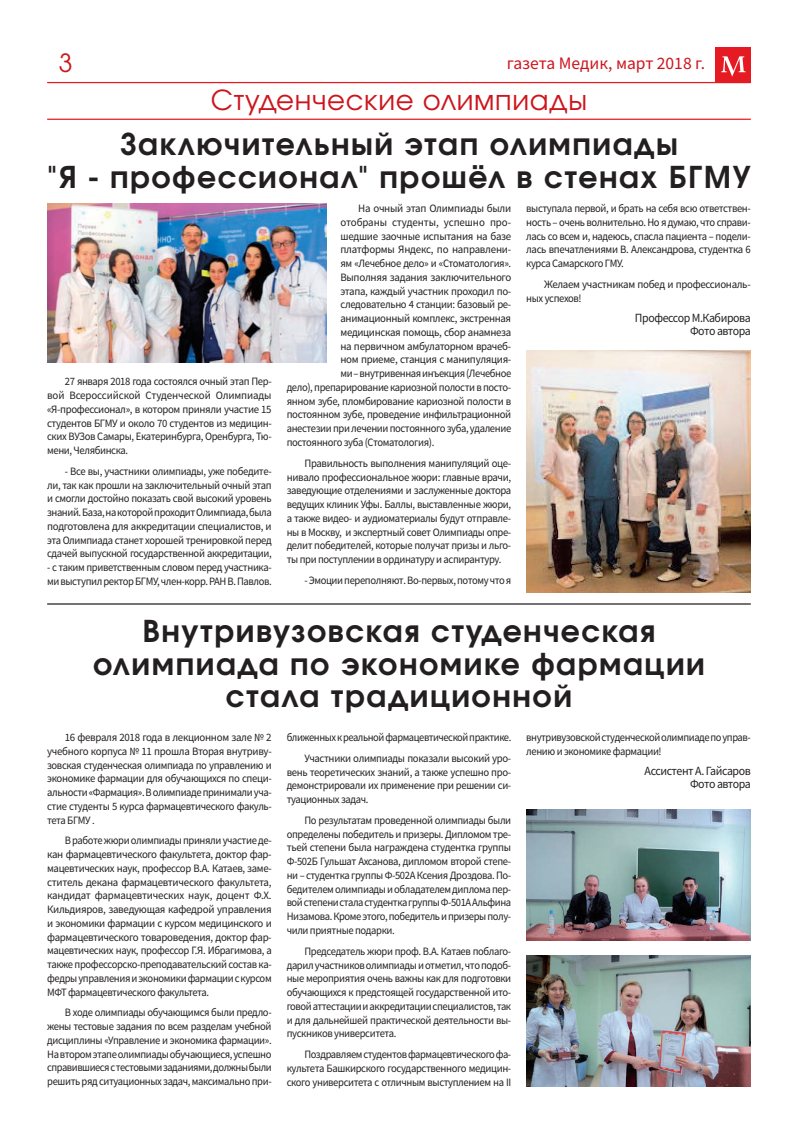
<style>
.page{position:relative;width:798px;height:1134px;background:#fff}
.page>*{position:absolute;margin:0;border:0;box-sizing:border-box;transform-origin:0 0}
.t1{font:700 30px/32.5px "Evolventa";letter-spacing:.05em;color:#231f20;text-align:center}
.t2{font:27.5px "Evolventa";letter-spacing:.025em;color:#cd151d}
.t3{font:25px "Evolventa";color:#cd151d}
.t4{font:17.5px "Source Sans Pro";color:#cd151d}
.t5{font:12.5px/13.1px "Source Sans Pro";letter-spacing:-.035em;color:#231f20;text-align:right;scale:.95 1}
.t6{font:11.25px/13.8px "Source Sans Pro";letter-spacing:-.035em;color:#231f20;text-align:justify;scale:.94 1}
.t7{font:11.25px/13.8px "Source Sans Pro";letter-spacing:-.035em;color:#231f20;text-align:justify;scale:.95 1}
.t8{font:11.25px/13.8px "Source Sans Pro";letter-spacing:-.035em;color:#231f20}
.t9{font:11.25px/20.9px "Source Sans Pro";letter-spacing:-.035em;color:#231f20;text-align:right;scale:.93 1}
.t10{font:11.25px "Source Sans Pro";letter-spacing:-.035em;color:#231f20;scale:.96 1}
.t11{font:11.25px "Source Sans Pro";letter-spacing:-.01em;color:#231f20}
</style>
<div class="page">
<div style="left:715px;top:47px;width:35px;height:36px;background:#e51a23"></div>
<svg style="left:721px;top:56px;width:24px;height:21px"></svg>
<hr style="left:47px;top:82px;width:703px;height:1px;background:#e51a23">
<hr style="left:47px;top:119px;width:703px;height:1px;background:#e51a23">
<hr style="left:47px;top:603px;width:703px;height:2px;background:#231f20">
<img style="left:47px;top:204px;width:279px;height:159px">
<img style="left:526px;top:809px;width:224px;height:132px">
<img style="left:526px;top:955px;width:224px;height:132px">
<img style="left:526px;top:351px;width:224px;height:242px">
<h3 class="t3" style="left:59px;top:48px;width:15px">3</h3>
<h3 class="t4" style="left:506px;top:52px;width:200px">газета Медик, март 2018 г.</h3>
<h2 class="t2" style="left:211px;top:83px;width:377px">Студенческие олимпиады</h2>
<h1 class="t1" style="left:47px;top:128px;width:704px">Заключительный этап олимпиады<br>"Я - профессионал" прошёл в стенах БГМУ</h1>
<p class="t6" style="left:47px;top:375px;width:240px;text-indent:18px">27 января 2018 года состоялся очный этап Пер&shy;вой Всероссийской Студенческой Олимпиады «Я-профессионал», в котором приняли участие 15 студентов БГМУ и около 70 студентов из медицин&shy;ских ВУЗов Самары, Екатеринбурга, Оренбурга, Тю&shy;мени, Челябинска.</p>
<p class="t7" style="left:47px;top:464px;width:238px;text-indent:18px">- Все вы, участники олимпиады, уже победите&shy;ли, так как прошли на заключительный очный этап и смогли достойно показать свой высокий уровень знаний. База, на которой проходит Олимпиада, была подготовлена для аккредитации специалистов, и эта Олимпиада станет хорошей тренировкой перед сдачей выпускной государственной аккредитации,</p>
<p class="t6" style="left:47px;top:560px;width:240px">- с таким приветственным словом перед участника&shy;ми выступил ректор БГМУ, член-корр. РАН В. Павлов.</p>
<p class="t8" style="left:358px;top:201px;width:154px">На очный этап Олимпиады были</p>
<p class="t11" style="left:340px;top:215px;width:172px">отобраны студенты, успешно про-</p>
<p class="t8" style="left:340px;top:229px;width:172px">шедшие заочные испытания на базе</p>
<p class="t8" style="left:340px;top:243px;width:172px">платформы Яндекс, по направлени-</p>
<p class="t6" style="left:340px;top:256px;width:183px">ям «Лечебное дело» и «Стоматология».</p>
<p class="t8" style="left:340px;top:270px;width:172px">Выполняя задания заключительного</p>
<p class="t10" style="left:340px;top:284px;width:179px">этапа, каждый участник проходил по-</p>
<p class="t7" style="left:340px;top:298px;width:181px">следовательно 4 станции: базовый ре-</p>
<p class="t10" style="left:340px;top:311px;width:179px">анимационный комплекс, экстренная</p>
<p class="t10" style="left:340px;top:325px;width:179px">медицинская помощь, сбор анамнеза</p>
<p class="t8" style="left:340px;top:339px;width:172px">на первичном амбулаторном врачеб-</p>
<p class="t8" style="left:340px;top:353px;width:172px">ном приеме, станция с манипуляция-</p>
<p class="t6" style="left:340px;top:366px;width:183px">ми – внутривенная инъекция (Лечебное</p>
<p class="t6" style="left:286px;top:380px;width:240px">дело), препарирование кариозной полости в посто-</p>
<p class="t7" style="left:286px;top:394px;width:238px">янном зубе, пломбирование кариозной полости в</p>
<p class="t7" style="left:286px;top:408px;width:238px">постоянном зубе, проведение инфильтрационной</p>
<p class="t6" style="left:286px;top:421px;width:240px">анестезии при лечении постоянного зуба, удаление</p>
<p class="t6" style="left:286px;top:435px;width:158px">постоянного зуба (Стоматология).</p>
<p class="t7" style="left:286px;top:456px;width:238px;text-indent:18px">Правильность выполнения манипуляций оце&shy;нивало профессиональное жюри: главные врачи, заведующие отделениями и заслуженные доктора ведущих клиник Уфы. Баллы, выставленные жюри, а также видео- и аудиоматериалы будут отправле&shy;ны в Москву, и экспертный совет Олимпиады опре&shy;делит победителей, которые получат призы и льго&shy;ты при поступлении в ординатуру и аспирантуру.</p>
<p class="t6" style="left:304px;top:573px;width:221px">- Эмоции переполняют. Во-первых, потому что я</p>
<p class="t6" style="left:526px;top:201px;width:240px">выступала первой, и брать на себя всю ответствен&shy;ность – очень волнительно. Но я думаю, что справи&shy;лась со всем и, надеюсь, спасла пациента – подели&shy;лась впечатлениями В. Александрова, студентка 6 курса Самарского ГМУ.</p>
<p class="t8" style="left:526px;top:277px;width:226px;text-indent:18px">Желаем участникам побед и профессиональ&shy;ных успехов!</p>
<p class="t5" style="left:634px;top:311px;width:123px">Профессор М.Кабирова<br>Фото автора</p>
<h1 class="t1" style="left:93px;top:615px;width:613px">Внутривузовская студенческая олимпиада по экономике фармации стала традиционной</h1>
<p class="t8" style="left:47px;top:730px;width:226px;text-align:justify;text-indent:18px">16 февраля 2018 года в лекционном зале № 2 учебного корпуса № 11 прошла Вторая внутриву&shy;зовская студенческая олимпиада по управлению и экономике фармации для обучающихся по специ&shy;альности «Фармация». В олимпиаде принимали уча&shy;стие студенты 5 курса фармацевтического факуль&shy;тета БГМУ .</p>
<p class="t6" style="left:47px;top:834px;width:240px;text-indent:18px">В работе жюри олимпиады приняли участие де&shy;кан фармацевтического факультета, доктор фар&shy;мацевтических наук, профессор В.А. Катаев, заме&shy;ститель декана фармацевтического факультета, кандидат фармацевтических наук, доцент Ф.Х.<br>Кильдияров, заведующая кафедрой управления и экономики фармации с курсом медицинского и фармацевтического товароведения, доктор фар&shy;мацевтических наук, профессор Г.Я. Ибрагимова, а также профессорско-преподавательский состав ка&shy;федры управления и экономики фармации с курсом МФТ фармацевтического факультета.</p>
<p class="t6" style="left:47px;top:1006px;width:240px;text-indent:18px">В ходе олимпиады обучающимся были предло&shy;жены тестовые задания по всем разделам учебной дисциплины «Управление и экономика фармации».<br>На втором этапе олимпиады обучающиеся, успешно справившиеся с тестовыми заданиями, должны были решить ряд ситуационных задач, максимально при-</p>
<p class="t9" style="left:286px;top:727px;width:243px">ближенных к реальной фармацевтической практике.<br>Участники олимпиады показали высокий уро-</p>
<p class="t7" style="left:286px;top:765px;width:238px">вень теоретических знаний, а также успешно про&shy;демонстрировали их применение при решении си&shy;туационных задач.</p>
<p class="t6" style="left:286px;top:813px;width:240px;text-indent:18px">По результатам проведенной олимпиады были определены победитель и призеры. Дипломом тре&shy;тьей степени была награждена студентка группы Ф-502Б Гульшат Ахсанова, дипломом второй степе&shy;ни – студентка группы Ф-502А Ксения Дроздова. По&shy;бедителем олимпиады и обладателем диплома пер&shy;вой степени стала студентка группы Ф-501А Альфина Низамова. Кроме этого, победитель и призеры полу&shy;чили приятные подарки.</p>
<p class="t6" style="left:286px;top:944px;width:240px;text-indent:18px">Председатель жюри проф. В.А. Катаев поблаго&shy;дарил участников олимпиады и отметил, что подоб&shy;ные мероприятия очень важны как для подготовки обучающихся к предстоящей государственной ито&shy;говой аттестации и аккредитации специалистов, так и для дальнейшей практической деятельности вы&shy;пускников университета.</p>
<p class="t6" style="left:286px;top:1047px;width:240px;text-indent:18px">Поздравляем студентов фармацевтического фа&shy;культета Башкирского государственного медицин&shy;ского университета с отличным выступлением на II</p>
<p class="t9" style="left:526px;top:730px;width:243px;line-height:13.8px;text-align:left">внутривузовской студенческой олимпиаде по управ&shy;лению и экономике фармации!</p>
<p class="t5" style="left:644px;top:764px;width:113px">Ассистент А. Гайсаров<br>Фото автора</p>
</div>
